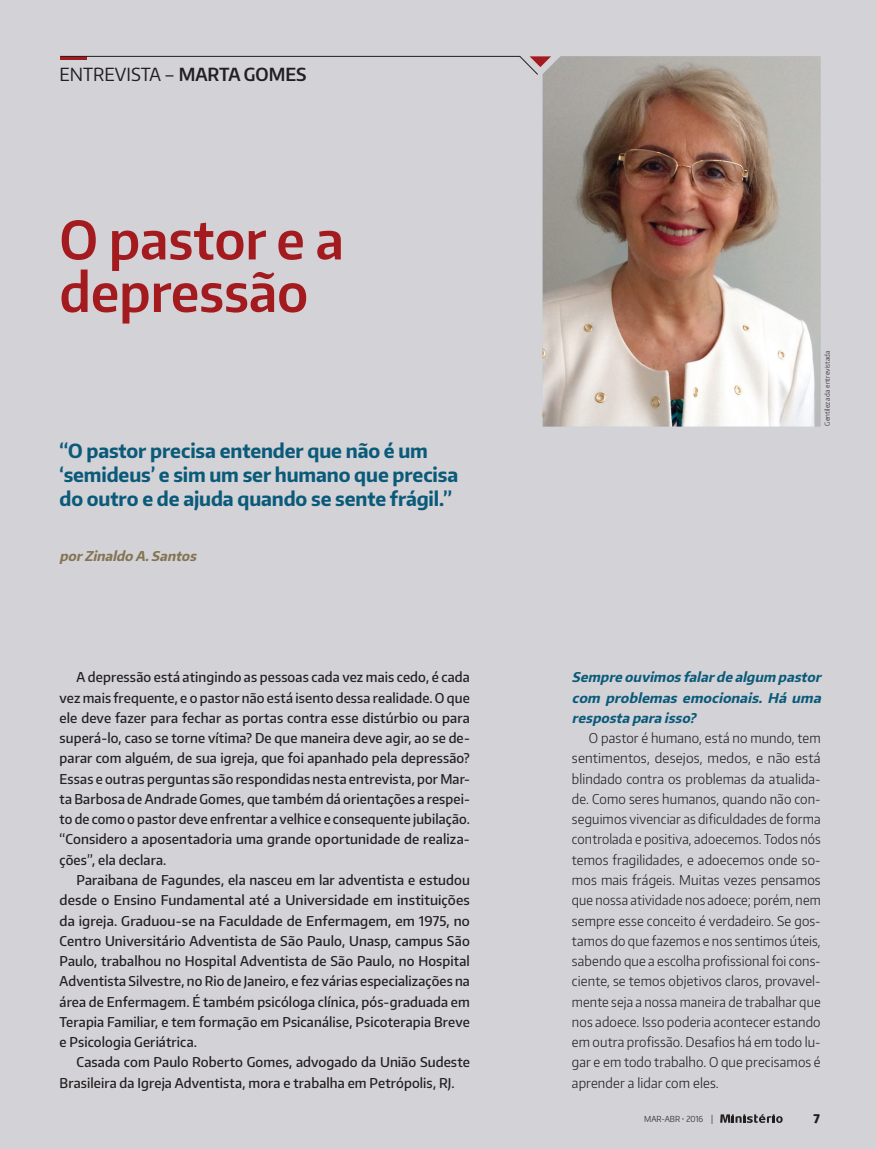
<style>
.page{position:relative;width:876px;height:1149px;background:#fff}
.page>*{position:absolute;margin:0;border:0;box-sizing:border-box;transform-origin:0 0}
.Titulo{font:600 52.5px/52.5px "Encode Sans Narrow";color:#a31b1e}
.Lead{font:700 19.5px/24px "Encode Sans Narrow";letter-spacing:-.005em;color:#0a5a79}
.antetitulo{font:18px "Encode Sans Narrow";color:#231f20}
.Texto{font:500 13.5px/20.2px "Encode Sans Narrow";letter-spacing:.01em;color:#231f20;text-align:justify}
.Texto-2{font:300 13.5px/20.2px "Encode Sans Narrow";letter-spacing:.01em;color:#231f20;text-align:justify}
.Pergunta{font:italic 700 13.5px/20.2px "Encode Sans Narrow";color:#0a5a79;text-align:justify}
.Autor{font:italic 700 13.5px "Encode Sans Narrow";color:#837453}
.t1{font:800 12px "Encode Sans Narrow";color:#231f20}
.t2{font:300 8.25px "Encode Sans Narrow";color:#231f20}
.Texto-3{font:300 6.75px "Encode Sans Narrow";letter-spacing:.02em;color:#231f20}
.s1{font-weight:600}
.s2{font-size:9px}
</style>
<div class="page">
<div style="left:0;top:0;width:876px;height:1148px;background:#d3d2d7"></div>
<svg style="left:720px;top:1114px;width:63px;height:8px"></svg>
<img style="left:543px;top:56px;width:278px;height:370px">
<svg style="left:60px;top:56px;width:491px;height:19px"></svg>
<p class="antetitulo" style="left:60px;top:63px;width:248px">ENTREVISTA – <span class="s1">MARTA GOMES</span></p>
<p class="Titulo" style="left:60px;top:212px;width:286px">O pastor e a depressão</p>
<p class="Lead" style="left:60px;top:438px;width:400px">“O pastor precisa entender que não é um ‘semideus’ e sim um ser humano que precisa do outro e de ajuda quando se sente frágil.”</p>
<p class="Autor" style="left:60px;top:546px;width:142px">porZinaldo A.Santos</p>
<p class="Texto" style="left:60px;top:666px;width:412px;text-indent:17px">A depressão está atingindo as pessoas cada vez mais cedo, é cada vez mais frequente, e o pastor não está isento dessa realidade. O que ele deve fazer para fechar as portas contra esse distúrbio ou para superá-lo, caso se torne vítima? De que maneira deve agir, ao se de&shy;parar com alguém, de sua igreja, que foi apanhado pela depressão?<br>Essas e outras perguntas são respondidas nesta entrevista, por Mar&shy;ta Barbosa de Andrade Gomes, que também dá orientações a respei&shy;to de como o pastor deve enfrentar a velhice e consequente jubilação. “Considero a aposentadoria uma grande oportunidade de realiza&shy;ções”, ela declara.</p>
<p class="Texto" style="left:60px;top:869px;width:412px;text-indent:17px">Paraibana de Fagundes, ela nasceu em lar adventista e estudou desde o Ensino Fundamental até a Universidade em instituições da igreja. Graduou-se na Faculdade de Enfermagem, em 1975, no Centro Universitário Adventista de São Paulo, Unasp, campus São Paulo, trabalhou no Hospital Adventista de São Paulo, no Hospital Adventista Silvestre, no Rio de Janeiro, e fez várias especializações na área de Enfermagem. É também psicóloga clínica, pós-graduada em Terapia Familiar, e tem formação em Psicanálise, Psicoterapia Breve e Psicologia Geriátrica.</p>
<p class="Texto" style="left:60px;top:1051px;width:412px;text-indent:17px">Casada com Paulo Roberto Gomes, advogado da União Sudeste<br>Brasileira da Igreja Adventista, mora e trabalha em Petrópolis, RJ.</p>
<p class="Texto-3" style="left:823px;top:425px;width:77px;rotate:-90deg">Gentileza da entrevistada</p>
<p class="Pergunta" style="left:572px;top:666px;width:254px">Sempre ouvimos falarde algum pastor com problemas emocionais. Há uma resposta para isso?</p>
<p class="Texto-2" style="left:572px;top:727px;width:250px;text-indent:17px">O pastor é humano, está no mundo, tem sentimentos, desejos, medos, e não está blindado contra os problemas da atualida&shy;de. Como seres humanos, quando não con&shy;seguimos vivenciar as dificuldades de forma controlada e positiva, adoecemos. Todos nós temos fragilidades, e adoecemos onde so&shy;mos mais frágeis. Muitas vezes pensamos que nossa atividade nos adoece; porém, nem sempre esse conceito é verdadeiro. Se gos&shy;tamos do que fazemos e nos sentimos úteis, sabendo que a escolha profissional foi cons&shy;ciente, se temos objetivos claros, provavel&shy;mente seja a nossa maneira de trabalhar que nos adoece. Isso poderia acontecer estando em outra profissão. Desafios há em todo lu&shy;gar e em todo trabalho. O que precisamos é aprender a lidar com eles.</p>
<p class="t2" style="left:644px;top:1113px;width:71px">MAR-ABR • 2016 <span class="s2">|</span></p>
<p class="t1" style="left:813px;top:1110px;width:8px">7</p>
</div>
